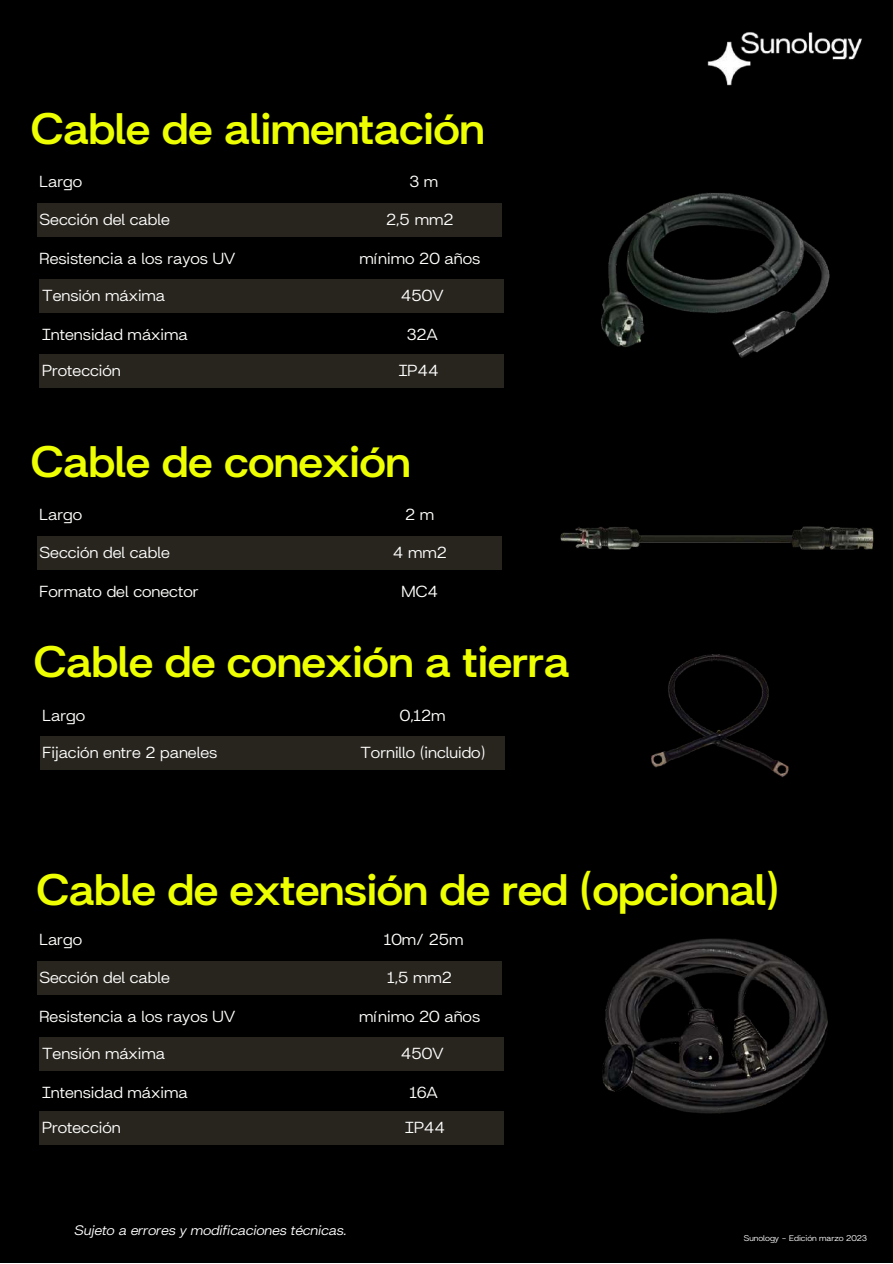
<style>
.page{position:relative;width:893px;height:1264px;background:#fff}
.page>*{position:absolute;margin:0;border:0;box-sizing:border-box;transform-origin:0 0}
.t1{font:800 48px "Britanica";color:#edff00}
.t2{font:17.4px "Britanica";color:#fffffe}
.t3{font:italic 15px "Britanica";color:#fff}
.t4{font:9px "Britanica";color:#fff}
</style>
<div class="page">
<div style="left:0;top:0;width:892px;height:1262px;background:#000"></div>
<img style="left:707px;top:32px;width:155px;height:54px">
<div style="left:37px;top:536px;width:464px;height:33px;background:#28251e"></div>
<div style="left:40px;top:736px;width:464px;height:33px;background:#28251e"></div>
<div style="left:37px;top:203px;width:464px;height:34px;background:#28251e"></div>
<div style="left:39px;top:279px;width:465px;height:33px;background:#28251e"></div>
<div style="left:39px;top:354px;width:465px;height:33px;background:#28251e"></div>
<div style="left:37px;top:960px;width:464px;height:34px;background:#28251e"></div>
<div style="left:39px;top:1036px;width:465px;height:34px;background:#28251e"></div>
<div style="left:39px;top:1111px;width:465px;height:33px;background:#28251e"></div>
<img style="left:560px;top:526px;width:314px;height:24px">
<img style="left:601px;top:193px;width:229px;height:165px">
<img style="left:602px;top:938px;width:226px;height:176px">
<img style="left:651px;top:654px;width:138px;height:123px">
<h1 class="t1" style="left:31px;top:95px;width:455px">Cable de alimentación</h1>
<p class="t2" style="left:39px;top:170px;width:44px">Largo</p>
<p class="t2" style="left:409px;top:170px;width:30px">3 m</p>
<p class="t2" style="left:39px;top:207px;width:132px">Sección del cable</p>
<p class="t2" style="left:386px;top:207px;width:69px">2,5 mm2</p>
<p class="t2" style="left:39px;top:246px;width:198px">Resistencia a los rayos UV</p>
<p class="t2" style="left:359px;top:246px;width:122px">mínimo 20 años</p>
<p class="t2" style="left:42px;top:283px;width:124px">Tensión máxima</p>
<p class="t2" style="left:401px;top:283px;width:45px">450V</p>
<p class="t2" style="left:42px;top:322px;width:147px">Intensidad máxima</p>
<p class="t2" style="left:407px;top:322px;width:32px">32A</p>
<p class="t2" style="left:42px;top:358px;width:80px">Protección</p>
<p class="t2" style="left:399px;top:358px;width:41px">IP44</p>
<h1 class="t1" style="left:31px;top:428px;width:381px">Cable de conexión</h1>
<p class="t2" style="left:39px;top:502px;width:44px">Largo</p>
<p class="t2" style="left:405px;top:502px;width:31px">2 m</p>
<p class="t2" style="left:39px;top:540px;width:132px">Sección del cable</p>
<p class="t2" style="left:393px;top:540px;width:56px">4 mm2</p>
<p class="t2" style="left:39px;top:579px;width:160px">Formato del conector</p>
<p class="t2" style="left:401px;top:579px;width:38px">MC4</p>
<h1 class="t1" style="left:34px;top:628px;width:537px">Cable de conexión a tierra</h1>
<p class="t2" style="left:42px;top:702px;width:44px">Largo</p>
<p class="t2" style="left:400px;top:702px;width:47px">0,12m</p>
<p class="t2" style="left:42px;top:740px;width:176px">Fijación entre 2 paneles</p>
<p class="t2" style="left:360px;top:740px;width:126px">Tornillo (incluido)</p>
<h1 class="t1" style="left:37px;top:856px;width:743px">Cable de extensión de red (opcional)</h1>
<p class="t2" style="left:384px;top:927px;width:81px">10m/ 25m</p>
<p class="t2" style="left:39px;top:965px;width:132px">Sección del cable</p>
<p class="t2" style="left:387px;top:965px;width:66px">1,5 mm2</p>
<p class="t2" style="left:39px;top:1004px;width:198px">Resistencia a los rayos UV</p>
<p class="t2" style="left:359px;top:1004px;width:122px">mínimo 20 años</p>
<p class="t2" style="left:39px;top:927px;width:44px">Largo</p>
<p class="t2" style="left:42px;top:1041px;width:124px">Tensión máxima</p>
<p class="t2" style="left:401px;top:1041px;width:45px">450V</p>
<p class="t2" style="left:42px;top:1080px;width:147px">Intensidad máxima</p>
<p class="t2" style="left:410px;top:1080px;width:29px">16A</p>
<p class="t2" style="left:42px;top:1115px;width:80px">Protección</p>
<p class="t2" style="left:405px;top:1115px;width:41px">IP44</p>
<p class="t3" style="left:75px;top:1220px;width:273px">Sujeto a errores y modificaciones técnicas.</p>
<p class="t4" style="left:743px;top:1231px;width:124px">Sunology - Edición marzo 2023</p>
</div>
